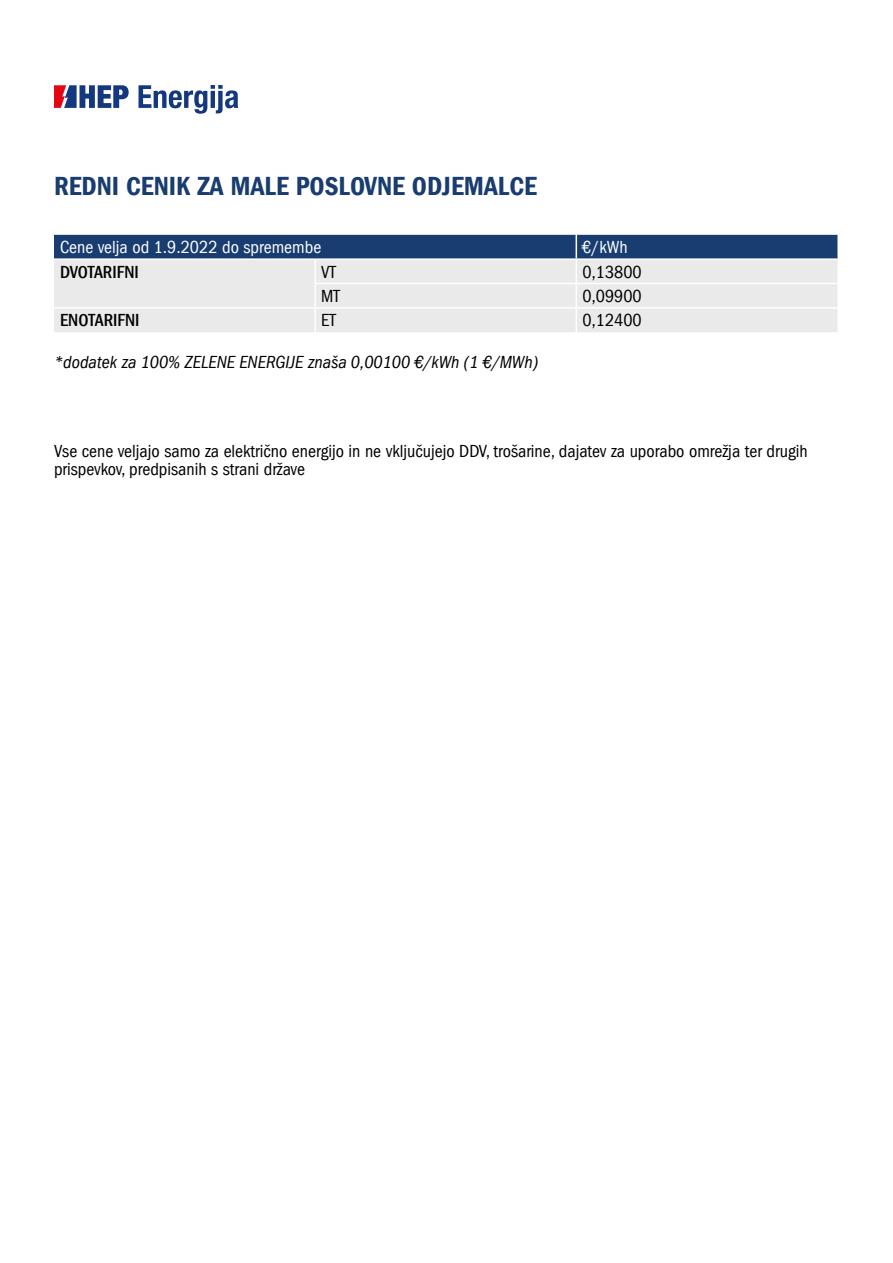
<style>
.page{position:relative;width:893px;height:1263px;background:#fff}
.page>*{position:absolute;margin:0;border:0;box-sizing:border-box;transform-origin:0 0}
.t1{font:27px "Franklin Gothic LT Com Dm Cn";color:#193d70}
.t2{font:condensed 18px/18px "Franklin Gothic LT Com";color:#000}
.t3{font:italic condensed 18px "Franklin Gothic LT Com";color:#000}
.t4{font:condensed 18px "Franklin Gothic LT Com";color:#fff}
.t5{font:500 condensed 18px "Franklin Gothic LT Com";color:#000}
</style>
<div class="page">
<svg style="left:54px;top:85px;width:75px;height:23px"></svg>
<svg style="left:139px;top:85px;width:99px;height:29px"></svg>
<svg style="left:54px;top:235px;width:783px;height:97px;background:#b9c1ce"></svg>
<h1 class="t1" style="left:54px;top:171px;width:485px">REDNI CENIK ZA MALE POSLOVNE ODJEMALCE</h1>
<p class="t4" style="left:60px;top:237px;width:263px">Cene velja od 1.9.2022 do spremembe</p>
<p class="t4" style="left:582px;top:237px;width:47px">€/kWh</p>
<p class="t5" style="left:60px;top:261px;width:80px">DVOTARIFNI</p>
<p class="t2" style="left:321px;top:263px;width:16px">VT</p>
<p class="t2" style="left:582px;top:263px;width:61px">0,13800</p>
<p class="t2" style="left:321px;top:287px;width:20px">MT</p>
<p class="t2" style="left:582px;top:287px;width:61px">0,09900</p>
<p class="t5" style="left:60px;top:310px;width:81px">ENOTARIFNI</p>
<p class="t2" style="left:321px;top:311px;width:16px">ET</p>
<p class="t2" style="left:582px;top:311px;width:61px">0,12400</p>
<p class="t3" style="left:54px;top:352px;width:486px">*dodatek za 100% ZELENE ENERGIJE znaša 0,00100 €/kWh (1 €/MWh)</p>
<p class="t2" style="left:54px;top:442px;width:755px">Vse cene veljajo samo za električno energijo in ne vključujejo DDV, trošarine, dajatev za uporabo omrežja ter drugih prispevkov, predpisanih s strani države</p>
</div>
